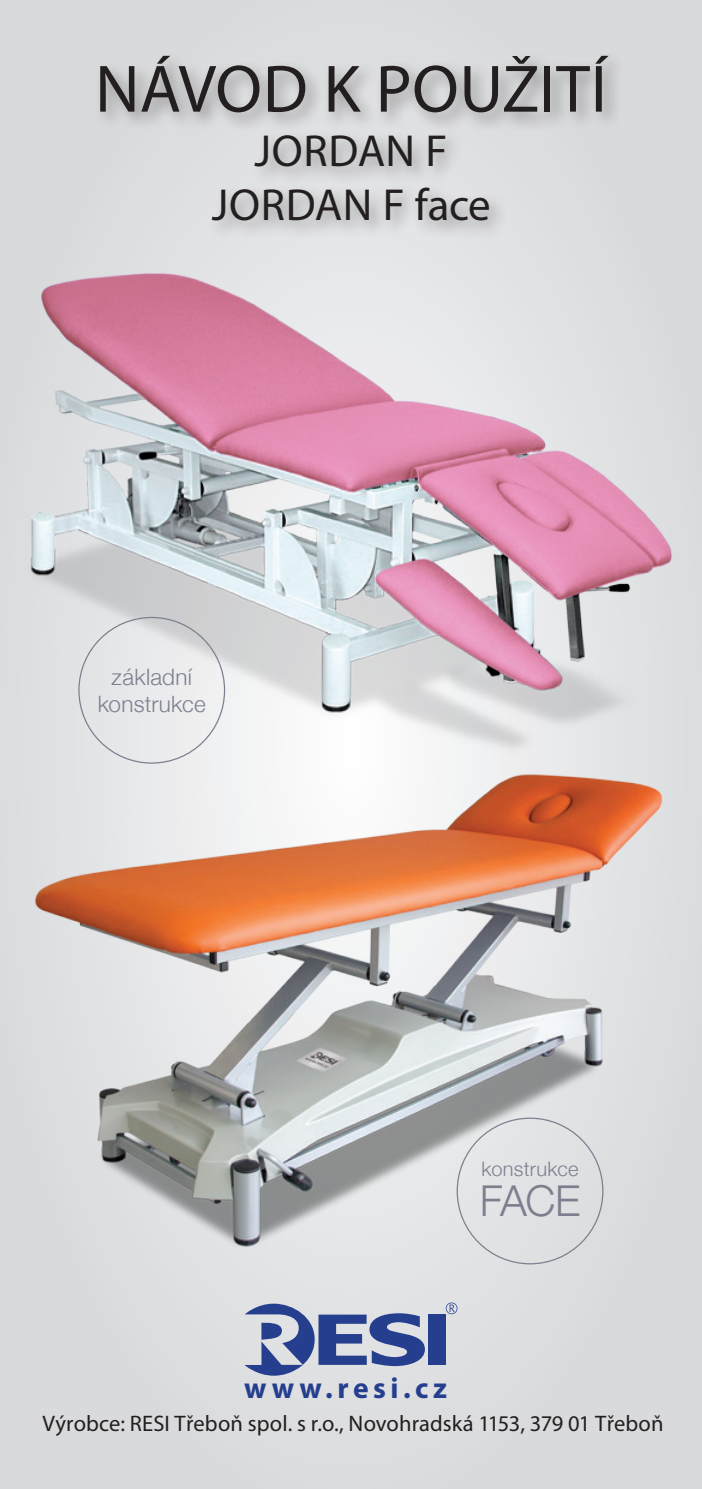
<style>
.page{position:relative;width:702px;height:1489px;background:#fff}
.page>*{position:absolute;margin:0;border:0;box-sizing:border-box;transform-origin:0 0}
.text{font:67.5px "Myriad Pro";letter-spacing:.005em;color:#231f20}
.text-2{font:45px "Myriad Pro";letter-spacing:.005em;color:#231f20}
.Podtitul_2{font:300 42.5px "Helvetica Neue";color:#7c808e}
.text-3{font:700 29.5px "Myriad Pro";letter-spacing:.155em;color:#253f8e}
.text-4{font:22.5px "Myriad Pro";letter-spacing:.005em;color:#231f20}
.Podtitul_2-2{font:300 22.5px "Helvetica Neue";letter-spacing:.01em;color:#7c808e}
.Podtitul_2-3{font:300 20px "Helvetica Neue";letter-spacing:.015em;color:#7c808e}
</style>
<div class="page">
<div style="left:0;top:0;width:702px;height:1488px;background:#d9dadc"></div>
<div style="left:94px;top:51px;width:532px;height:189px;background:#231f20;opacity:.4"></div>
<div style="left:428px;top:1314px;width:17px;height:50px;background:#253f8e"></div>
<svg style="left:244px;top:1303px;width:181px;height:72px"></svg>
<svg style="left:446px;top:1302px;width:11px;height:12px"></svg>
<img style="left:31px;top:222px;width:641px;height:532px">
<img style="left:35px;top:754px;width:628px;height:500px">
<p class="text" style="left:95px;top:47px;width:513px">NÁVOD K POUŽITÍ</p>
<p class="text-2" style="left:254px;top:123px;width:194px">JORDAN F</p>
<p class="text-2" style="left:212px;top:177px;width:280px">JORDAN F face</p>
<p class="Podtitul_2-2" style="left:112px;top:658px;width:82px">základní</p>
<p class="Podtitul_2-2" style="left:98px;top:685px;width:110px">konstrukce</p>
<p class="Podtitul_2-3" style="left:481px;top:1152px;width:98px">konstrukce</p>
<p class="Podtitul_2" style="left:479px;top:1166px;width:102px">FACE</p>
<p class="text-3" style="left:244px;top:1368px;width:204px">www.resi.cz</p>
<p class="text-4" style="left:43px;top:1409px;width:622px">Výrobce: RESI Třeboň spol. s r.o., Novohradská 1153, 379 01 Třeboň</p>
</div>
